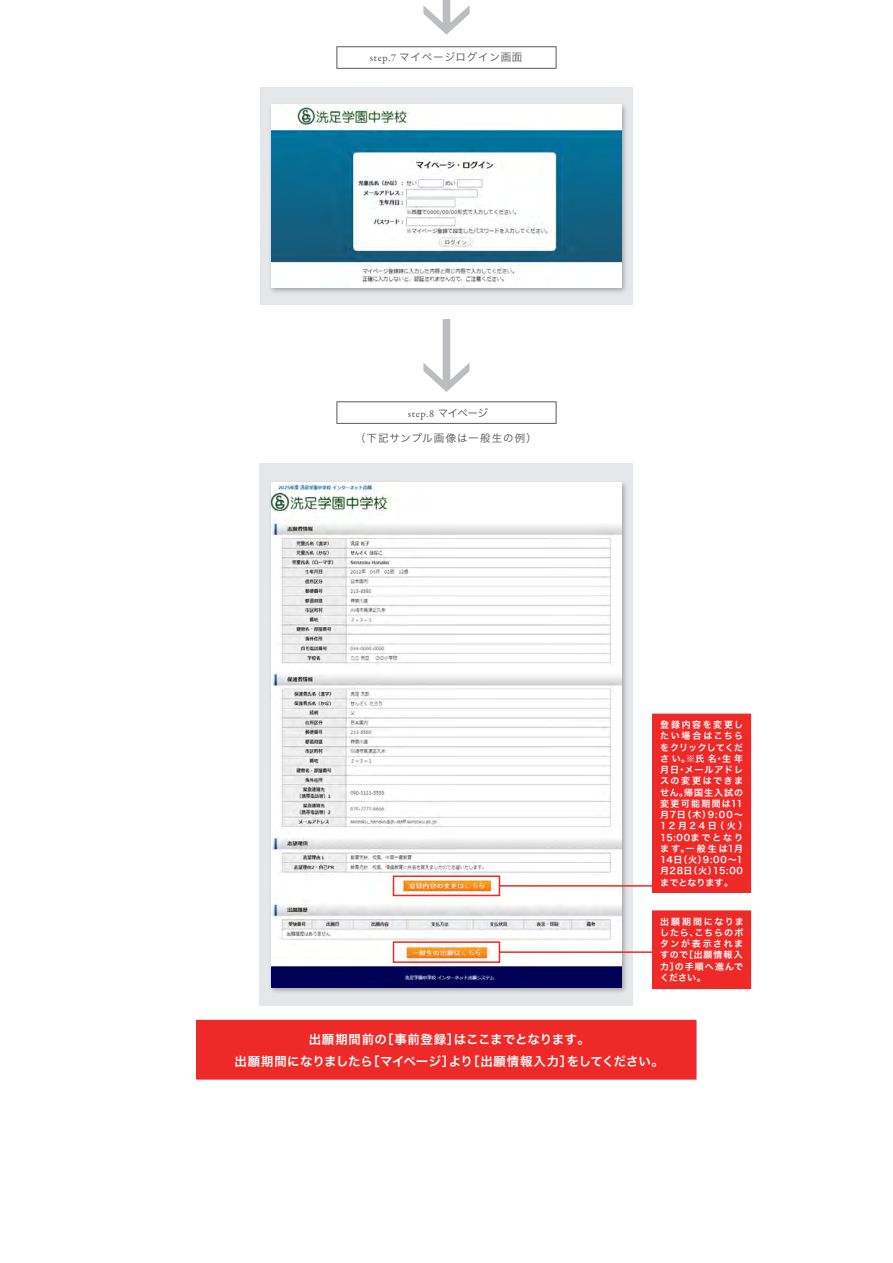
<style>
.page{position:relative;width:893px;height:1263px;background:#fff}
.page>*{position:absolute;margin:0;border:0;box-sizing:border-box;transform-origin:0 0}
.t1{font:12.45px/22px "Hira Kaku Pro W6";letter-spacing:.01em;color:#fff;text-align:center}
.t2{font:10.5px "Hira Kaku Pro W3";letter-spacing:.075em;color:#515254}
.t3{font:10.5px "Hira Kaku Pro W3";letter-spacing:.095em;color:#515254}
.t4{font:10.5px "Garamond Premr Pro";color:#515254}
.t5{font:9px/11.2px "Hira Kaku Pro W6";letter-spacing:.12em;color:#fff;text-align:justify}
.s1{font-family:"Garamond Premr Pro"}
.s2{font-family:"Hira Kaku Pro W3"}
</style>
<div class="page">
<div style="left:260px;top:87px;width:373px;height:217px;background:#e6e7e9"></div>
<img style="left:270px;top:104px;width:356px;height:188px">
<img style="left:271px;top:105px;width:350px;height:182px">
<svg style="left:336px;top:401px;width:221px;height:23px"></svg>
<svg style="left:336px;top:46px;width:221px;height:23px"></svg>
<div style="left:260px;top:463px;width:373px;height:542px;background:#e6e7e9"></div>
<img style="left:271px;top:482px;width:355px;height:510px">
<img style="left:271px;top:482px;width:350px;height:506px">
<div style="left:393px;top:941px;width:107px;height:22px;border:2px solid #ee2928"></div>
<div style="left:652px;top:910px;width:99px;height:79px;background:#ee2a29"></div>
<hr style="left:499px;top:951px;width:153px;height:2px;background:#ee2928">
<div style="left:652px;top:714px;width:99px;height:179px;background:#ee2a29"></div>
<div style="left:393px;top:875px;width:107px;height:21px;border:2px solid #ee2928"></div>
<hr style="left:499px;top:885px;width:153px;height:2px;background:#ee2928">
<div style="left:196px;top:1020px;width:501px;height:59px;background:#ee2a29"></div>
<svg style="left:423px;top:0;width:47px;height:35px"></svg>
<svg style="left:423px;top:319px;width:47px;height:73px"></svg>
<p class="t2" style="left:370px;top:48px;width:154px"><span class="s1">step.7</span> マイページログイン画面</p>
<p class="t4" style="left:408px;top:407px;width:82px">step.8 <span class="s2">マイページ</span></p>
<p class="t3" style="left:355px;top:429px;width:183px">（下記サンプル画像は一般生の例）</p>
<p class="t5" style="left:660px;top:719px;width:89px;text-align:left">登録内容を変更したい場合はこちらをクリックしてください。※氏名・生年月日・メールアドレスの変更はできません。帰国生入試の変更可能期間は11月7日（木）9:00～<br>12月24日（火）<br>15:00までとなります。一般生は1月<br>14日（火）9:00～1月28日（火）15:00までとなります。</p>
<p class="t5" style="left:660px;top:915px;width:85px">出願期間になりましたら、こちらのボタンが表示されますので［出願情報入力］の手順へ進んでください。</p>
<h1 class="t1" style="left:235px;top:1028px;width:431px">出願期間前の［事前登録］はここまでとなります。<br>出願期間になりましたら［マイページ］より［出願情報入力］をしてください。</h1>
</div>
